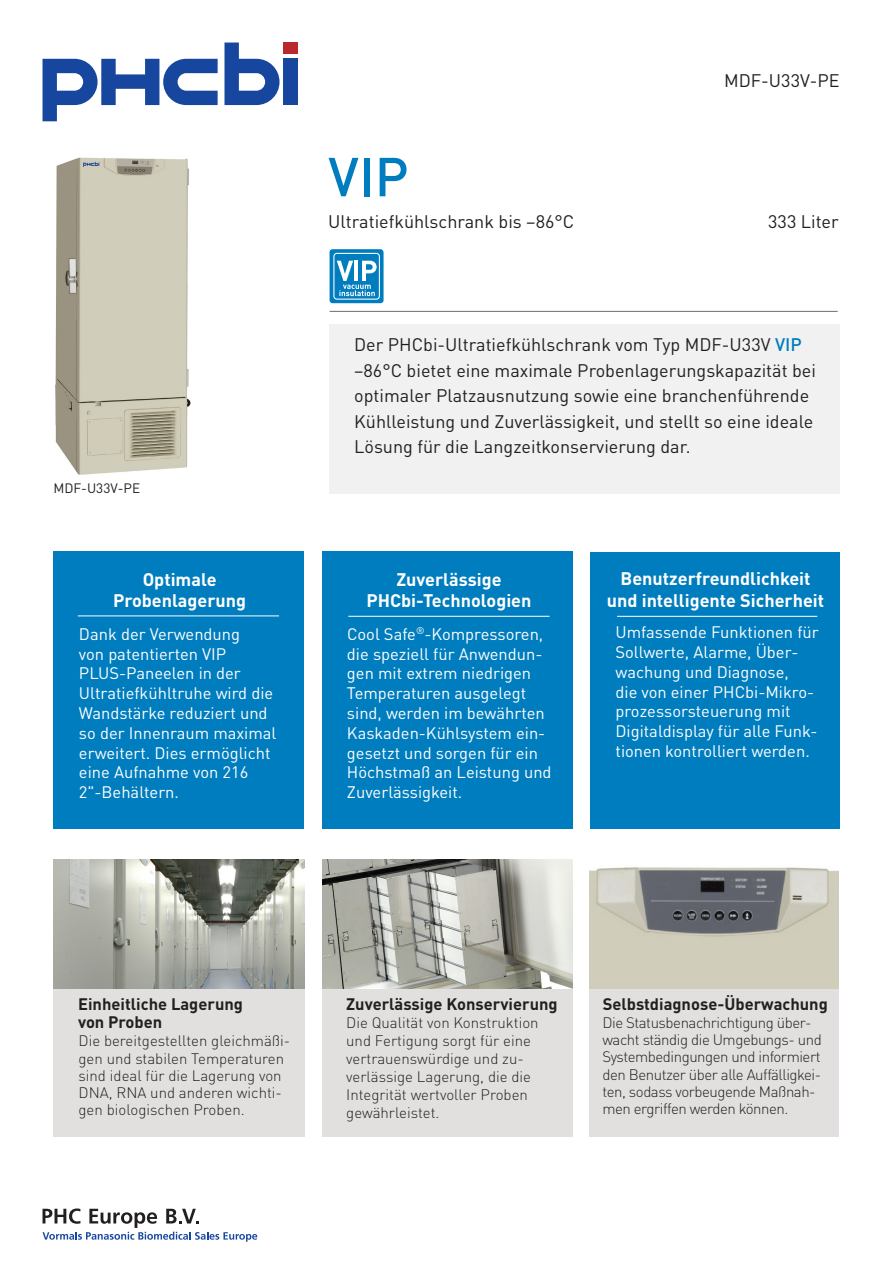
<style>
.page{position:relative;width:893px;height:1263px;background:#fff}
.page>*{position:absolute;margin:0;border:0;box-sizing:border-box;transform-origin:0 0}
.t1{font:500 54px "DINOT";color:#007dbe}
.t2{font:18px/25.5px "DINOT";color:#231f20}
.t3{font:700 18px/21.6px "DINOT";color:#fff;text-align:center}
.t4{font:16.5px/19.8px "DINOT";color:#fff}
.t5{font:700 16.5px/18px "DINOT";color:#231f20}
.t6{font:300 15px/18px "DINOT";letter-spacing:-.005em;color:#231f20}
.t7{font:300 15px/17.2px "DINOT";letter-spacing:-.03em;color:#231f20}
.t8{font:13.5px "DINOT";color:#231f20}
.s1{font-weight:500;color:#007dbe}
</style>
<div class="page">
<div style="left:283px;top:59px;width:15px;height:46px;background:#16469e"></div>
<svg style="left:43px;top:59px;width:175px;height:62px"></svg>
<svg style="left:224px;top:43px;width:56px;height:62px"></svg>
<div style="left:283px;top:43px;width:15px;height:11px;background:#b8282e"></div>
<div style="left:330px;top:324px;width:510px;height:169px;background:#f1f1f2"></div>
<hr style="left:330px;top:311px;width:508px;height:1px;background:#6d6e71">
<div style="left:53px;top:551px;width:251px;height:278px;background:#007dbe"></div>
<div style="left:53px;top:859px;width:251px;height:278px;background:#e2e0df"></div>
<div style="left:322px;top:859px;width:250px;height:278px;background:#e2e0df"></div>
<div style="left:589px;top:859px;width:250px;height:278px;background:#e2e0df"></div>
<div style="left:322px;top:551px;width:250px;height:278px;background:#007dbe"></div>
<div style="left:590px;top:552px;width:249px;height:276px;background:#007dbe"></div>
<hr style="left:78px;top:616px;width:201px;height:1px;background:#fff">
<hr style="left:348px;top:616px;width:202px;height:1px;background:#fff">
<hr style="left:617px;top:616px;width:200px;height:1px;background:#fff">
<img style="left:322px;top:859px;width:250px;height:129px">
<img style="left:53px;top:859px;width:251px;height:129px">
<img style="left:590px;top:859px;width:249px;height:129px">
<svg style="left:330px;top:249px;width:54px;height:54px;background:#399acc"></svg>
<div style="left:333px;top:253px;width:47px;height:47px;border:1px solid #fff;border-radius:3px"></div>
<img style="left:55px;top:157px;width:136px;height:318px">
<svg style="left:43px;top:1208px;width:214px;height:34px"></svg>
<h1 class="t1" style="left:328px;top:142px;width:82px">VIP</h1>
<p class="t2" style="left:328px;top:209px;width:248px">Ultratiefkühlschrank bis –86°C</p>
<p class="t2" style="left:724px;top:68px;width:117px">MDF-U33V-PE</p>
<p class="t2" style="left:768px;top:209px;width:72px">333 Liter</p>
<p class="t8" style="left:53px;top:480px;width:88px">MDF-U33V-PE</p>
<p class="t2" style="left:354px;top:331px;width:463px">Der PHCbi-Ultratiefkühlschrank vom Typ MDF-U33V <span class="s1">VIP </span>–86°C bietet eine maximale Probenlagerungskapazität bei optimaler Platzausnutzung sowie eine branchenführende Kühlleistung und Zuverlässigkeit, und stellt so eine ideale Lösung für die Langzeitkonservierung dar.</p>
<p class="t3" style="left:113px;top:568px;width:135px">Optimale<br>Probenlagerung</p>
<p class="t3" style="left:366px;top:568px;width:166px">Zuverlässige<br>PHCbi-Technologien</p>
<p class="t4" style="left:79px;top:624px;width:199px">Dank der Verwendung<br>von patentierten VIP<br>PLUS-Paneelen in der<br>Ultratiefkühltruhe wird die<br>Wandstärke reduziert und so der Innenraum maximal erweitert. Dies ermöglicht eine Aufnahme von 216<br>2"-Behältern.</p>
<p class="t4" style="left:347px;top:624px;width:206px">Cool Safe<sup>®</sup>-Kompressoren, die speziell für Anwendun&shy;gen mit extrem niedrigen<br>Temperaturen ausgelegt sind, werden im bewährten<br>Kaskaden-Kühlsystem ein&shy;gesetzt und sorgen für ein<br>Höchstmaß an Leistung und<br>Zuverlässigkeit.</p>
<p class="t3" style="left:607px;top:567px;width:219px">Benutzerfreundlichkeit und intelligente Sicherheit</p>
<p class="t4" style="left:615px;top:622px;width:205px">Umfassende Funktionen für<br>Sollwerte, Alarme, Über&shy;wachung und Diagnose,<br>die von einer PHCbi-Mikro&shy;prozessorsteuerung mit<br>Digitaldisplay für alle Funk&shy;tionen kontrolliert werden.</p>
<p class="t5" style="left:78px;top:994px;width:167px">Einheitliche Lagerung von Proben</p>
<p class="t6" style="left:79px;top:1032px;width:213px;line-height:17.2px">Die bereitgestellten gleichmäßi&shy;gen und stabilen Temperaturen sind ideal für die Lagerung von<br>DNA, RNA und anderen wichti&shy;gen biologischen Proben.</p>
<p class="t5" style="left:346px;top:994px;width:213px">Zuverlässige Konservierung</p>
<p class="t6" style="left:346px;top:1013px;width:194px">Die Qualität von Konstruktion und Fertigung sorgt für eine vertrauenswürdige und zu&shy;verlässige Lagerung, die die<br>Integrität wertvoller Proben gewährleistet.</p>
<p class="t5" style="left:603px;top:994px;width:227px">Selbstdiagnose-Überwachung</p>
<p class="t7" style="left:602px;top:1014px;width:221px">Die Statusbenachrichtigung über&shy;wacht ständig die Umgebungs- und Systembedingungen und informiert den Benutzer über alle Auffälligkei&shy;ten, sodass vorbeugende Maßnah&shy;men ergriffen werden können.</p>
</div>
